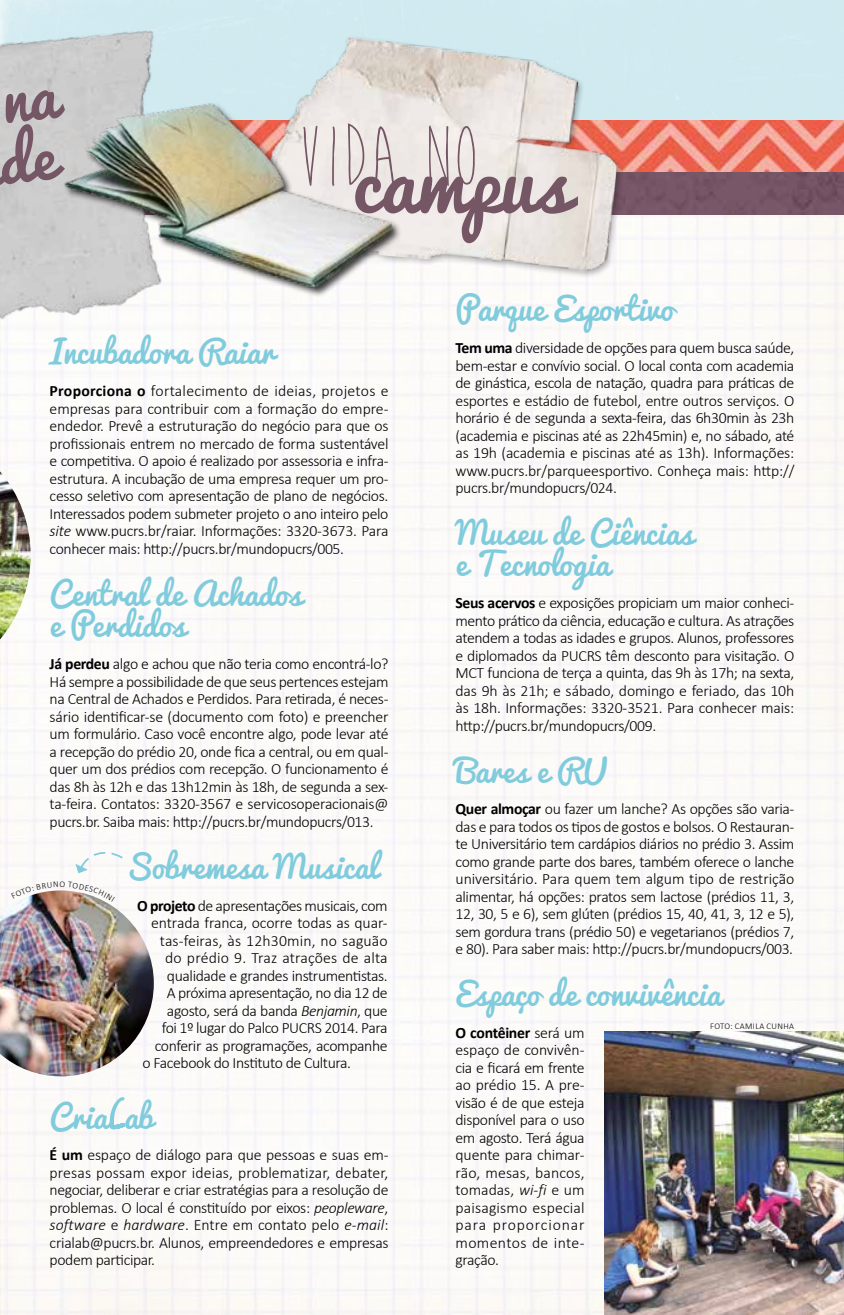
<style>
.page{position:relative;width:844px;height:1315px;background:#fff}
.page>*{position:absolute;margin:0;border:0;box-sizing:border-box;transform-origin:0 0}
.t1{font:89.25px "Moon Flower";color:#755665}
.t2{font:78.4px "Pacifico";color:#755665}
.t3{font:61.6px/60.7px "Pacifico";color:#755665}
.t4{font:31.5px/31.5px "Pacifico";color:#80ccdd}
.t5{font:300 15.75px/17.5px "Calibri";letter-spacing:-.025em;color:#000;text-align:justify}
.t6{font:300 15.75px "Calibri";letter-spacing:.01em;color:#000}
.t7{font:300 15.75px "Calibri";letter-spacing:-.005em;color:#000}
.t8{font:300 8.75px "Calibri";letter-spacing:.04em;color:#000}
.s1{font-weight:700}
.s2{font-style:italic}
</style>
<div class="page">
<img style="left:0;top:214px;width:843px;height:1101px">
<img style="left:626px;top:120px;width:217px;height:94px">
<img style="left:604px;top:1031px;width:239px;height:284px">
<svg style="left:75px;top:847px;width:50px;height:26px"></svg>
<img style="left:0;top:471px;width:31px;height:168px">
<img style="left:0;top:890px;width:154px;height:186px">
<img style="left:240px;top:30px;width:386px;height:245px">
<img style="left:0;top:0;width:219px;height:451px">
<img style="left:50px;top:82px;width:363px;height:221px">
<svg style="left:109px;top:1096px;width:17px;height:33px"></svg>
<svg style="left:11px;top:881px;width:104px;height:20px"></svg>
<h3 class="t3" style="left:-10px;top:73px;width:65px;rotate:-6deg">na de</h3>
<h1 class="t1" style="left:296px;top:111px;width:185px">VIDA NO</h1>
<h2 class="t2" style="left:352px;top:140px;width:218px">campus</h2>
<h3 class="t4" style="left:50px;top:338px;width:226px">Incubadora Raiar</h3>
<p class="t5" style="left:50px;top:382px;width:340px"><span class="s1">Proporciona o</span> fortalecimento de ideias, projetos e empresas para contribuir com a formação do empre&shy;endedor. Prevê a estruturação do negócio para que os profissionais entrem no mercado de forma sustentável e competitiva. O apoio é realizado por assessoria e infra&shy;estrutura. A incubação de uma empresa requer um pro&shy;cesso seletivo com apresentação de plano de negócios.<br>Interessados podem submeter projeto o ano inteiro pelo <span class="s2">site</span> www.pucrs.br/raiar. Informações: 3320-3673. Para conhecer mais: http://pucrs.br/mundopucrs/005.</p>
<h3 class="t4" style="left:50px;top:579px;width:254px">Central de Achados e Perdidos</h3>
<p class="t5" style="left:50px;top:655px;width:340px"><span class="s1">Já perdeu</span> algo e achou que não teria como encontrá-lo?<br>Há sempre a possibilidade de que seus pertences estejam na Central de Achados e Perdidos. Para retirada, é neces&shy;sário identificar-se (documento com foto) e preencher um formulário. Caso você encontre algo, pode levar até a recepção do prédio 20, onde fica a central, ou em qual&shy;quer um dos prédios com recepção. O funcionamento é das 8h às 12h e das 13h12min às 18h, de segunda a sex&shy;ta-feira. Contatos: 3320-3567 e servicosoperacionais@ pucrs.br. Saiba mais: http://pucrs.br/mundopucrs/013.</p>
<h3 class="t4" style="left:126px;top:852px;width:253px">Sobremesa Musical</h3>
<p class="t5" style="left:137px;top:896px;width:252px"><span class="s1">O projeto</span> de apresentações musicais, com</p>
<p class="t7" style="left:151px;top:913px;width:238px">entrada franca, ocorre todas as quar-</p>
<p class="t6" style="left:160px;top:930px;width:229px">tas-feiras, às 12h30min, no saguão</p>
<p class="t6" style="left:165px;top:948px;width:224px">do prédio 9. Traz atrações de alta</p>
<p class="t5" style="left:167px;top:966px;width:222px">qualidade e grandes instrumentistas.</p>
<p class="t5" style="left:167px;top:984px;width:222px">A próxima apresentação, no dia 12 de</p>
<p class="t5" style="left:167px;top:1001px;width:222px">agosto, será da banda <span class="s2">Benjamin</span>, que</p>
<p class="t5" style="left:162px;top:1019px;width:227px">foi 1º lugar do Palco PUCRS 2014. Para</p>
<p class="t5" style="left:155px;top:1036px;width:234px">conferir as programações, acompanhe</p>
<p class="t5" style="left:142px;top:1054px;width:210px">o Facebook do Instituto de Cultura.</p>
<h3 class="t4" style="left:50px;top:1102px;width:105px">Cria ab</h3>
<p class="t5" style="left:50px;top:1146px;width:340px"><span class="s1">É um</span> espaço de diálogo para que pessoas e suas em&shy;presas possam expor ideias, problematizar, debater, negociar, deliberar e criar estratégias para a resolução de problemas. O local é constituído por eixos: <span class="s2">peopleware</span>, <span class="s2">software</span> e <span class="s2">hardware</span>. Entre em contato pelo <span class="s2">e-mail</span>: crialab@pucrs.br. Alunos, empreendedores e empresas podem participar.</p>
<h3 class="t4" style="left:455px;top:295px;width:220px">Parque Esportivo</h3>
<p class="t5" style="left:455px;top:339px;width:340px"><span class="s1">Tem uma</span> diversidade de opções para quem busca saúde, bem-estar e convívio social. O local conta com academia de ginástica, escola de natação, quadra para práticas de esportes e estádio de futebol, entre outros serviços. O horário é de segunda a sexta-feira, das 6h30min às 23h (academia e piscinas até as 22h45min) e, no sábado, até as 19h (academia e piscinas até as 13h). Informações: www.pucrs.br/parqueesportivo. Conheça mais: http:// pucrs.br/mundopucrs/024.</p>
<h3 class="t4" style="left:455px;top:518px;width:239px">Museu de Ciências e Tecnologia</h3>
<p class="t5" style="left:455px;top:594px;width:340px"><span class="s1">Seus acervos</span> e exposições propiciam um maior conheci&shy;mento prático da ciência, educação e cultura. As atrações atendem a todas as idades e grupos. Alunos, professores e diplomados da PUCRS têm desconto para visitação. O MCT funciona de terça a quinta, das 9h às 17h; na sexta, das 9h às 21h; e sábado, domingo e feriado, das 10h às 18h. Informações: 3320-3521. Para conhecer mais: http://pucrs.br/mundopucrs/009.</p>
<h3 class="t4" style="left:455px;top:756px;width:151px">Bares e RU</h3>
<p class="t5" style="left:455px;top:800px;width:340px"><span class="s1">Quer almoçar</span> ou fazer um lanche? As opções são varia&shy;das e para todos os tipos de gostos e bolsos. O Restauran&shy;te Universitário tem cardápios diários no prédio 3. Assim como grande parte dos bares, também oferece o lanche universitário. Para quem tem algum tipo de restrição alimentar, há opções: pratos sem lactose (prédios 11, 3, 12, 30, 5 e 6), sem glúten (prédios 15, 40, 41, 3, 12 e 5), sem gordura trans (prédio 50) e vegetarianos (prédios 7, e 80). Para saber mais: http://pucrs.br/mundopucrs/003.</p>
<h3 class="t4" style="left:455px;top:979px;width:267px">Espaço de convivência</h3>
<p class="t5" style="left:455px;top:1023px;width:131px"><span class="s1">O contêiner</span> será um espaço de convivên&shy;cia e ficará em frente ao prédio 15. A pre&shy;visão é de que esteja disponível para o uso em agosto. Terá água quente para chimar&shy;rão, mesas, bancos, tomadas, <span class="s2">wi-fi</span> e um paisagismo especial para proporcionar momentos de inte&shy;gração.</p>
<p class="t8" style="left:710px;top:1021px;width:85px">FOTO: CAMILA CUNHA</p>
</div>
